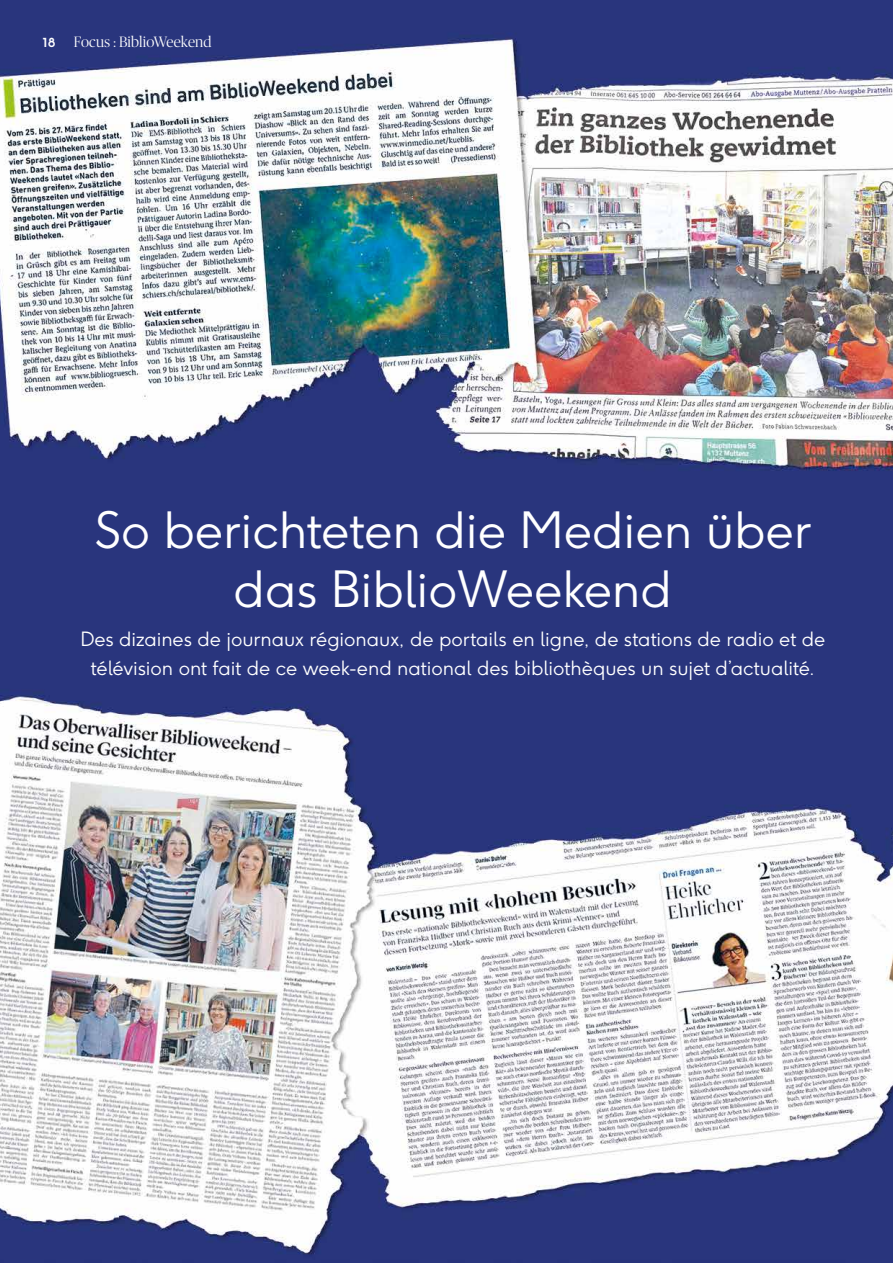
<style>
.page{position:relative;width:893px;height:1263px;background:#fff}
.page>*{position:absolute;margin:0;border:0;box-sizing:border-box;transform-origin:0 0}
.t1{font:300 49.5px/58.5px "F37 Ginger";color:#fff;text-align:center}
.t2{font:300 19.5px/29.2px "F37 Ginger";color:#fff;text-align:center}
.t3{font:300 15px "Publico Banner";letter-spacing:.005em;color:#fff}
.s1{font-family:"F37 Ginger";font-weight:700;font-size:12.3px}
</style>
<div class="page">
<img style="left:0;top:0;width:893px;height:1263px">
<p class="t3" style="left:43px;top:32px;width:170px"><span class="s1">18</span> Focus : BiblioWeekend</p>
<h1 class="t1" style="left:95px;top:501px;width:718px">So berichteten die Medien über das BiblioWeekend</h1>
<p class="t2" style="left:80px;top:624px;width:746px">Des dizaines de journaux régionaux, de portails en ligne, de stations de radio et de télévision ont fait de ce week-end national des bibliothèques un sujet d’actualité.</p>
</div>
